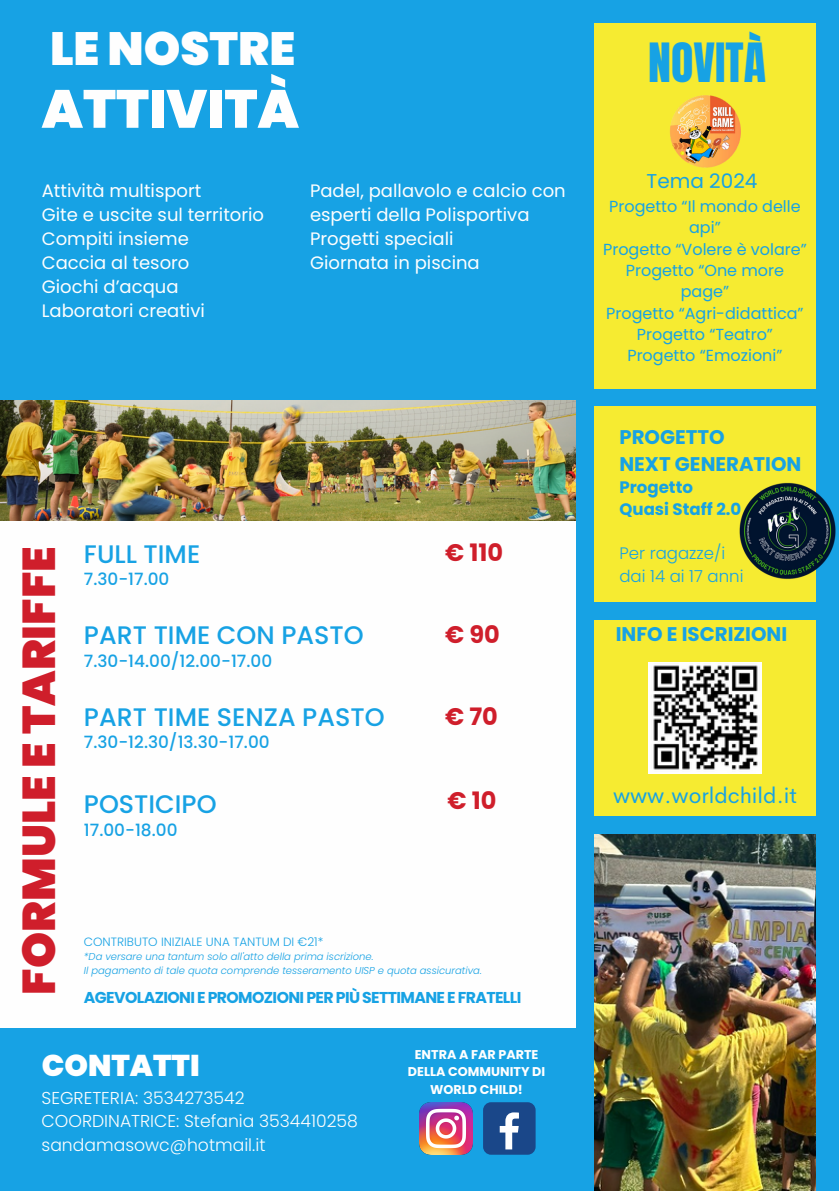
<style>
.page{position:relative;width:839px;height:1191px;background:#fff}
.page>*{position:absolute;margin:0;border:0;box-sizing:border-box;transform-origin:0 0}
.t1{font:900 53.6px "Poppins";color:#fefefe}
.t2{font:900 46.6px "Poppins";color:#fefefe}
.t3{font:900 46px "Poppins";color:#cf1e2b}
.t4{font:46px "Anton";color:#17a2e4}
.t5{font:900 30px "Poppins";color:#fff}
.t6{font:500 25.4px "Poppins";color:#17a2e4}
.t7{font:700 24px "Poppins";color:#cf1e2b}
.t8{font:22px "Cerebri Sans";color:#17a2e4}
.t9{font:20px "Poppins";color:#17a2e4}
.t10{font:700 19.8px "Poppins";color:#17a2e4}
.t11{font:18px/24px "Poppins";color:#fefefe}
.t12{font:300 17.2px "Poppins";color:#fefefe}
.t13{font:500 17px "Poppins";color:#17a2e4}
.t14{font:300 16.6px "Poppins";color:#17a2e4}
.t15{font:700 16.6px "Poppins";color:#17a2e4}
.t16{font:16px/21.4px "Poppins";color:#17a2e4;text-align:center}
.t17{font:700 15.8px "Poppins";letter-spacing:-.04em;color:#17a2e4}
.t18{font:700 12.8px/17.4px "Poppins";color:#fff;text-align:center}
.t19{font:300 12px "Poppins";color:#17a2e4}
.t20{font:italic 300 10px "Poppins";color:#17a2e4}
</style>
<div class="page">
<div style="left:0;top:0;width:838px;height:1191px;background:#17a2e4"></div>
<div style="left:0;top:520px;width:575px;height:508px;background:#fefefe"></div>
<div style="left:594px;top:23px;width:221px;height:366px;background:#f6eb31"></div>
<img style="left:0;top:400px;width:575px;height:120px">
<div style="left:594px;top:407px;width:221px;height:195px;background:#f6eb31"></div>
<div style="left:594px;top:621px;width:221px;height:195px;background:#f6eb31"></div>
<img style="left:594px;top:834px;width:221px;height:356px">
<img style="left:420px;top:1102px;width:52px;height:53px">
<div style="left:483px;top:1102px;width:52px;height:53px;background:#1a4789;border-radius:8px"></div>
<svg style="left:499px;top:1112px;width:20px;height:37px"></svg>
<img style="left:648px;top:663px;width:113px;height:111px">
<img style="left:670px;top:95px;width:71px;height:72px">
<img style="left:739px;top:483px;width:97px;height:97px">
<p class="t2" style="left:50px;top:16px;width:247px">LE NOSTRE</p>
<p class="t1" style="left:42px;top:72px;width:259px">ATTIVITÀ</p>
<p class="t11" style="left:42px;top:179px;width:161px">Attività multisport</p>
<p class="t11" style="left:42px;top:203px;width:224px">Gite e uscite sul territorio</p>
<p class="t11" style="left:42px;top:227px;width:148px">Compiti insieme</p>
<h4 class="t11" style="left:42px;top:251px;width:149px">Caccia al tesoro</h4>
<p class="t11" style="left:42px;top:275px;width:138px">Giochi d’acqua</p>
<p class="t11" style="left:42px;top:299px;width:165px">Laboratori creativi</p>
<p class="t11" style="left:310px;top:179px;width:257px">Padel, pallavolo e calcio con esperti della Polisportiva</p>
<p class="t11" style="left:310px;top:227px;width:145px">Progetti speciali</p>
<p class="t11" style="left:310px;top:251px;width:171px">Giornata in piscina</p>
<p class="t3" style="left:7px;top:995px;width:450px;rotate:-90deg">FORMULE E TARIFFE</p>
<p class="t6" style="left:84px;top:536px;width:118px">FULL TIME</p>
<p class="t7" style="left:445px;top:536px;width:59px">€ 110</p>
<p class="t13" style="left:84px;top:567px;width:87px">7.30-17.00</p>
<p class="t6" style="left:84px;top:617px;width:281px">PART TIME CON PASTO</p>
<p class="t13" style="left:84px;top:649px;width:190px">7.30-14.00/12.00-17.00</p>
<p class="t6" style="left:84px;top:699px;width:302px">PART TIME SENZA PASTO</p>
<p class="t13" style="left:84px;top:730px;width:187px">7.30-12.30/13.30-17.00</p>
<p class="t6" style="left:84px;top:787px;width:134px">POSTICIPO</p>
<h2 class="t13" style="left:84px;top:818px;width:95px">17.00-18.00</h2>
<h5 class="t7" style="left:445px;top:618px;width:56px">€90</h5>
<p class="t7" style="left:445px;top:699px;width:54px">€70</p>
<h6 class="t7" style="left:447px;top:784px;width:50px">€10</h6>
<p class="t19" style="left:84px;top:934px;width:241px">CONTRIBUTO INIZIALE UNA TANTUM DI €21*</p>
<p class="t20" style="left:84px;top:950px;width:291px">*Da versare una tantum solo all'atto della prima iscrizione.</p>
<h3 class="t20" style="left:84px;top:963px;width:399px">Il pagamento di tale quota comprende tesseramento UISP e quota assicurativa.</h3>
<p class="t17" style="left:84px;top:986px;width:439px">AGEVOLAZIONI E PROMOZIONI PER PIÙ SETTIMANE E FRATELLI</p>
<p class="t5" style="left:42px;top:1044px;width:159px">CONTATTI</p>
<p class="t12" style="left:42px;top:1086px;width:204px">SEGRETERIA: 3534273542</p>
<p class="t12" style="left:42px;top:1109px;width:318px">COORDINATRICE: Stefania 3534410258</p>
<p class="t12" style="left:42px;top:1132px;width:225px">sandamasowc@hotmail.it</p>
<h5 class="t18" style="left:408px;top:1046px;width:139px">ENTRA A FAR PARTE<br>DELLA COMMUNITY DI<br>WORLD CHILD!</h5>
<p class="t4" style="left:648px;top:29px;width:119px">NOVITÀ</p>
<h6 class="t9" style="left:646px;top:167px;width:112px">Tema 2024</h6>
<h5 class="t16" style="left:609px;top:196px;width:193px">Progetto “Il mondo delle api”</h5>
<p class="t16" style="left:603px;top:238px;width:205px">Progetto “Volere è volare”</p>
<p class="t16" style="left:626px;top:260px;width:160px">Progetto “One more page”</p>
<p class="t16" style="left:606px;top:302px;width:199px">Progetto “Agri-didattica”</p>
<p class="t16" style="left:637px;top:324px;width:137px">Progetto “Teatro”</p>
<p class="t16" style="left:627px;top:345px;width:157px">Progetto “Emozioni”</p>
<h5 class="t10" style="left:619px;top:423px;width:107px">PROGETTO</h5>
<h6 class="t10" style="left:619px;top:450px;width:183px">NEXT GENERATION</h6>
<h1 class="t15" style="left:619px;top:476px;width:75px">Progetto</h1>
<p class="t15" style="left:619px;top:498px;width:123px">Quasi Staff 2.0</p>
<p class="t14" style="left:619px;top:542px;width:107px">Per ragazze/i</p>
<p class="t14" style="left:619px;top:564px;width:126px">dai 14 ai 17 anni</p>
<p class="t10" style="left:615px;top:620px;width:173px">INFO E ISCRIZIONI</p>
<h6 class="t8" style="left:613px;top:781px;width:185px">www.worldchild.it</h6>
</div>
